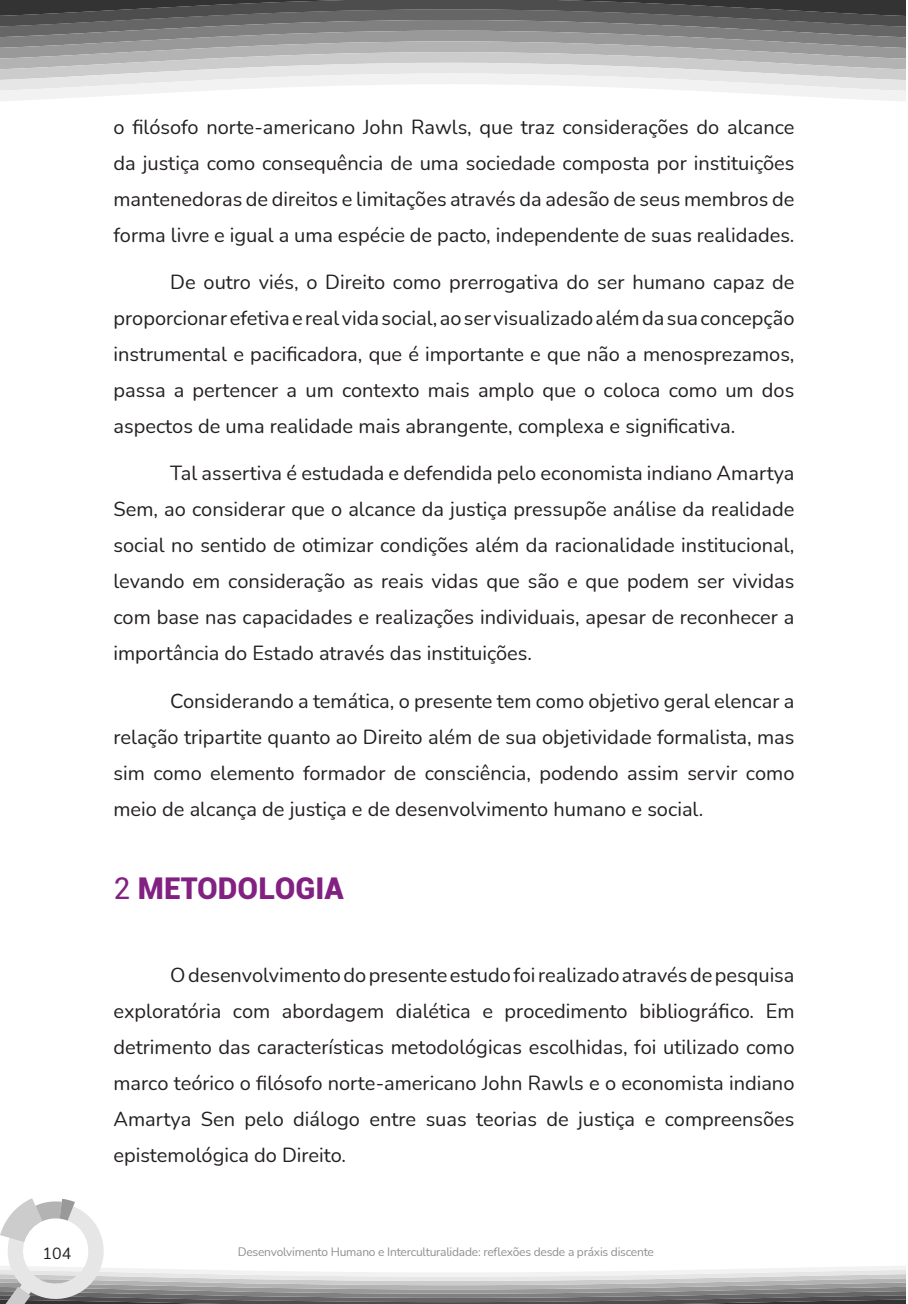
<style>
.page{position:relative;width:908px;height:1304px;background:#fff}
.page>*{position:absolute;margin:0;border:0;box-sizing:border-box;transform-origin:0 0}
.Título_1{font:900 30px "Roboto";color:#822182}
.texto{font:20px/36px "Nunito";color:#231f20;text-align:justify}
.t1{font:16px "Nunito";color:#231f20}
.t2{font:12px "Nunito";letter-spacing:-.02em;color:#8d9091}
.s1{font-weight:400}
</style>
<div class="page">
<svg style="left:0;top:0;width:904px;height:101px"></svg>
<svg style="left:0;top:1198px;width:904px;height:105px"></svg>
<p class="texto" style="left:113px;top:108px;width:682px">o filósofo norte-americano John Rawls, que traz considerações do alcance da justiça como consequência de uma sociedade composta por instituições mantenedoras de direitos e limitações através da adesão de seus membros de forma livre e igual a uma espécie de pacto, independente de suas realidades.</p>
<p class="texto" style="left:113px;top:263px;width:682px;text-indent:57px">De outro viés, o Direito como prerrogativa do ser humano capaz de proporcionar efetiva e real vida social, ao ser visualizado além da sua concepção instrumental e pacificadora, que é importante e que não a menosprezamos, passa a pertencer a um contexto mais amplo que o coloca como um dos aspectos de uma realidade mais abrangente, complexa e significativa.</p>
<p class="texto" style="left:113px;top:455px;width:682px;text-indent:57px">Tal assertiva é estudada e defendida pelo economista indiano Amartya Sem, ao considerar que o alcance da justiça pressupõe análise da realidade social no sentido de otimizar condições além da racionalidade institucional, levando em consideração as reais vidas que são e que podem ser vividas com base nas capacidades e realizações individuais, apesar de reconhecer a importância do Estado através das instituições.</p>
<p class="texto" style="left:113px;top:682px;width:682px;text-indent:57px">Considerando a temática, o presente tem como objetivo geral elencar a relação tripartite quanto ao Direito além de sua objetividade formalista, mas sim como elemento formador de consciência, podendo assim servir como meio de alcança de justiça e de desenvolvimento humano e social.</p>
<p class="Título_1" style="left:113px;top:867px;width:232px"><span class="s1">2</span> METODOLOGIA</p>
<p class="texto" style="left:113px;top:957px;width:682px;text-indent:57px">O desenvolvimento do presente estudo foi realizado através de pesquisa exploratória com abordagem dialética e procedimento bibliográfico. Em detrimento das características metodológicas escolhidas, foi utilizado como marco teórico o filósofo norte-americano John Rawls e o economista indiano Amartya Sen pelo diálogo entre suas teorias de justiça e compreensões epistemológica do Direito.</p>
<p class="t1" style="left:43px;top:1242px;width:30px">104</p>
<p class="t2" style="left:238px;top:1244px;width:417px">Desenvolvimento Humano e Interculturalidade: reflexões desde a práxis discente</p>
</div>
